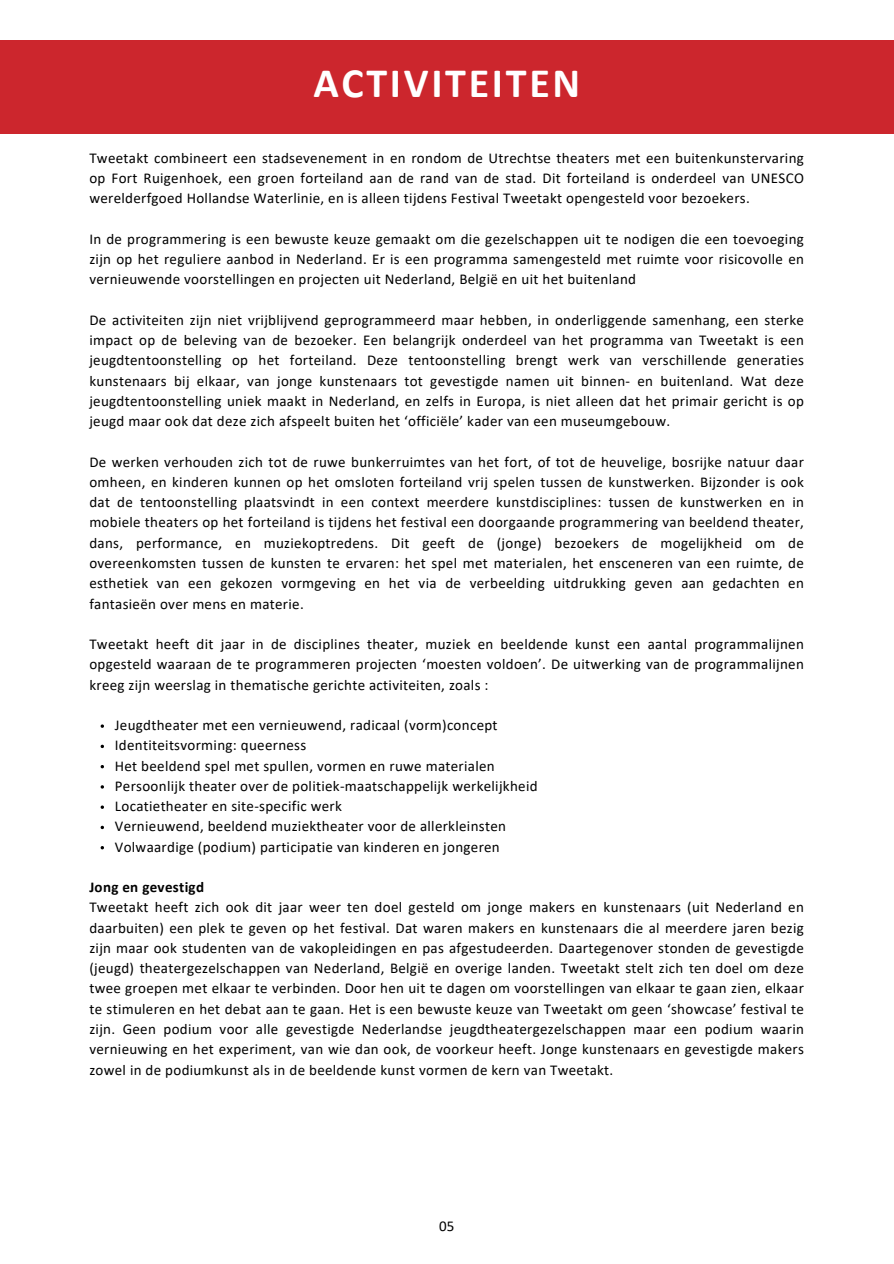
<style>
.page{position:relative;width:894px;height:1264px;background:#fff}
.page>*{position:absolute;margin:0;border:0;box-sizing:border-box;transform-origin:0 0}
.t1{font:700 42px "Calibri";letter-spacing:.065em;color:#fff}
.t2{font:15px/20.2px "Calibri";letter-spacing:.02em;color:#000;text-align:justify}
.t3{font:700 15px "Calibri";letter-spacing:.02em;color:#000}
</style>
<div class="page">
<div style="left:0;top:40px;width:893px;height:94px;background:#cc262d"></div>
<p class="t1" style="left:313px;top:65px;width:268px">ACTIVITEITEN</p>
<h1 class="t2" style="left:89px;top:149px;width:716px">Tweetakt combineert een stadsevenement in en rondom de Utrechtse theaters met een buitenkunstervaring op Fort Ruigenhoek, een groen forteiland aan de rand van de stad. Dit forteiland is onderdeel van UNESCO werelderfgoed Hollandse Waterlinie, en is alleen tijdens Festival Tweetakt opengesteld voor bezoekers.</h1>
<p class="t2" style="left:89px;top:230px;width:716px">In de programmering is een bewuste keuze gemaakt om die gezelschappen uit te nodigen die een toevoeging zijn op het reguliere aanbod in Nederland. Er is een programma samengesteld met ruimte voor risicovolle en vernieuwende voorstellingen en projecten uit Nederland, België en uit het buitenland</p>
<p class="t2" style="left:89px;top:311px;width:716px">De activiteiten zijn niet vrijblijvend geprogrammeerd maar hebben, in onderliggende samenhang, een sterke impact op de beleving van de bezoeker. Een belangrijk onderdeel van het programma van Tweetakt is een jeugdtentoonstelling op het forteiland. Deze tentoonstelling brengt werk van verschillende generaties kunstenaars bij elkaar, van jonge kunstenaars tot gevestigde namen uit binnen- en buitenland. Wat deze jeugdtentoonstelling uniek maakt in Nederland, en zelfs in Europa, is niet alleen dat het primair gericht is op jeugd maar ook dat deze zich afspeelt buiten het ‘officiële’ kader van een museumgebouw.</p>
<p class="t2" style="left:89px;top:453px;width:716px">De werken verhouden zich tot de ruwe bunkerruimtes van het fort, of tot de heuvelige, bosrijke natuur daar omheen, en kinderen kunnen op het omsloten forteiland vrij spelen tussen de kunstwerken. Bijzonder is ook dat de tentoonstelling plaatsvindt in een context meerdere kunstdisciplines: tussen de kunstwerken en in mobiele theaters op het forteiland is tijdens het festival een doorgaande programmering van beeldend theater, dans, performance, en muziekoptredens. Dit geeft de (jonge) bezoekers de mogelijkheid om de overeenkomsten tussen de kunsten te ervaren: het spel met materialen, het ensceneren van een ruimte, de esthetiek van een gekozen vormgeving en het via de verbeelding uitdrukking geven aan gedachten en fantasieën over mens en materie.</p>
<p class="t2" style="left:89px;top:635px;width:716px">Tweetakt heeft dit jaar in de disciplines theater, muziek en beeldende kunst een aantal programmalijnen opgesteld waaraan de te programmeren projecten ‘moesten voldoen’. De uitwerking van de programmalijnen kreeg zijn weerslag in thematische gerichte activiteiten, zoals :</p>
<p class="t2" style="left:115px;top:716px;width:384px">Jeugdtheater met een vernieuwend, radicaal (vorm)concept</p>
<p class="t2" style="left:115px;top:736px;width:193px">Identiteitsvorming: queerness</p>
<p class="t2" style="left:115px;top:756px;width:381px">Het beeldend spel met spullen, vormen en ruwe materialen</p>
<p class="t2" style="left:115px;top:777px;width:424px">Persoonlijk theater over de politiek-maatschappelijk werkelijkheid</p>
<p class="t2" style="left:115px;top:797px;width:228px">Locatietheater en site-specific werk</p>
<p class="t2" style="left:115px;top:817px;width:392px">Vernieuwend, beeldend muziektheater voor de allerkleinsten</p>
<p class="t2" style="left:115px;top:837px;width:386px">Volwaardige (podium) participatie van kinderen en jongeren</p>
<p class="t3" style="left:89px;top:880px;width:116px">Jong en gevestigd</p>
<p class="t2" style="left:89px;top:898px;width:716px">Tweetakt heeft zich ook dit jaar weer ten doel gesteld om jonge makers en kunstenaars (uit Nederland en daarbuiten) een plek te geven op het festival. Dat waren makers en kunstenaars die al meerdere jaren bezig zijn maar ook studenten van de vakopleidingen en pas afgestudeerden. Daartegenover stonden de gevestigde (jeugd) theatergezelschappen van Nederland, België en overige landen. Tweetakt stelt zich ten doel om deze twee groepen met elkaar te verbinden. Door hen uit te dagen om voorstellingen van elkaar te gaan zien, elkaar te stimuleren en het debat aan te gaan. Het is een bewuste keuze van Tweetakt om geen ‘showcase’ festival te zijn. Geen podium voor alle gevestigde Nederlandse jeugdtheatergezelschappen maar een podium waarin vernieuwing en het experiment, van wie dan ook, de voorkeur heeft. Jonge kunstenaars en gevestigde makers zowel in de podiumkunst als in de beeldende kunst vormen de kern van Tweetakt.</p>
<p class="t2" style="left:439px;top:1216px;width:17px">05</p>
</div>
